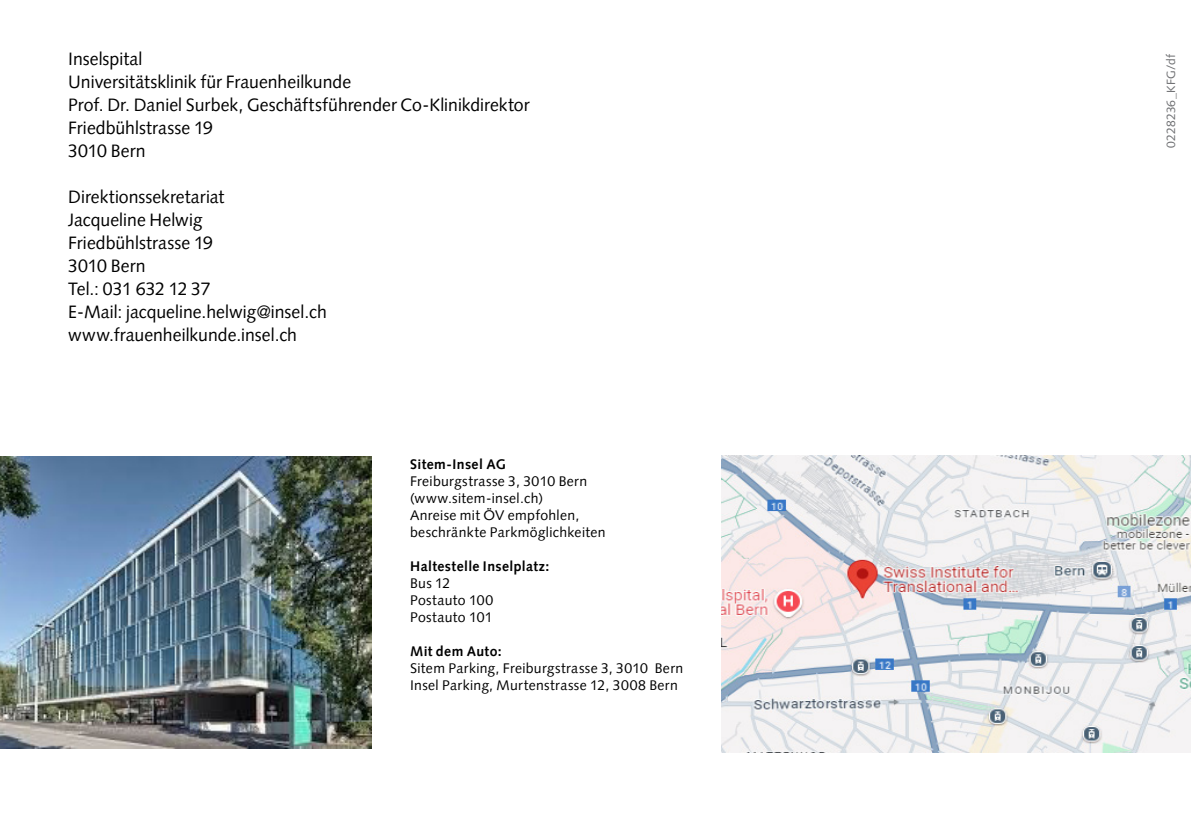
<style>
.page{position:relative;width:1191px;height:840px;background:#fff}
.page>*{position:absolute;margin:0;border:0;box-sizing:border-box;transform-origin:0 0}
.t1{font:18px/23px "Syntax LT Pro";color:#000}
.t2{font:14px/17px "Syntax LT Pro";letter-spacing:.025em;color:#000}
.t3{font:700 14px "Syntax LT Pro";letter-spacing:.03em;color:#000}
.t4{font:12px "Syntax LT Pro";letter-spacing:.02em;color:#6d6e71}
</style>
<div class="page">
<img style="left:0;top:456px;width:371px;height:291px">
<img style="left:721px;top:455px;width:470px;height:297px">
<p class="t1" style="left:68px;top:47px;width:463px">Inselspital<br>Universitätsklinik für Frauenheilkunde<br>Prof. Dr. Daniel Surbek, Geschäftsführender Co-Klinikdirektor<br>Friedbühlstrasse 19<br>3010 Bern</p>
<p class="t1" style="left:68px;top:185px;width:260px">Direktionssekretariat<br>Jacqueline Helwig<br>Friedbühlstrasse 19<br>3010 Bern<br>Tel.: 031 632 12 37<br>E-Mail: jacqueline.helwig@insel.ch www.frauenheilkunde.insel.ch</p>
<p class="t3" style="left:410px;top:455px;width:97px">Sitem-Insel AG</p>
<p class="t2" style="left:410px;top:472px;width:197px">Freiburgstrasse 3, 3010 Bern (www.sitem-insel.ch)<br>Anreise mit ÖV empfohlen, beschränkte Parkmöglichkeiten</p>
<p class="t3" style="left:410px;top:557px;width:141px">Haltestelle Inselplatz:</p>
<p class="t2" style="left:410px;top:574px;width:85px">Bus 12<br>Postauto 100<br>Postauto 101</p>
<p class="t3" style="left:410px;top:642px;width:93px">Mit dem Auto:</p>
<p class="t2" style="left:410px;top:659px;width:275px">Sitem Parking, Freiburgstrasse 3, 3010 Bern<br>Insel Parking, Murtenstrasse 12, 3008 Bern</p>
<p class="t4" style="left:1163px;top:148px;width:96px;rotate:-90deg">0228236_KFG/df</p>
</div>
